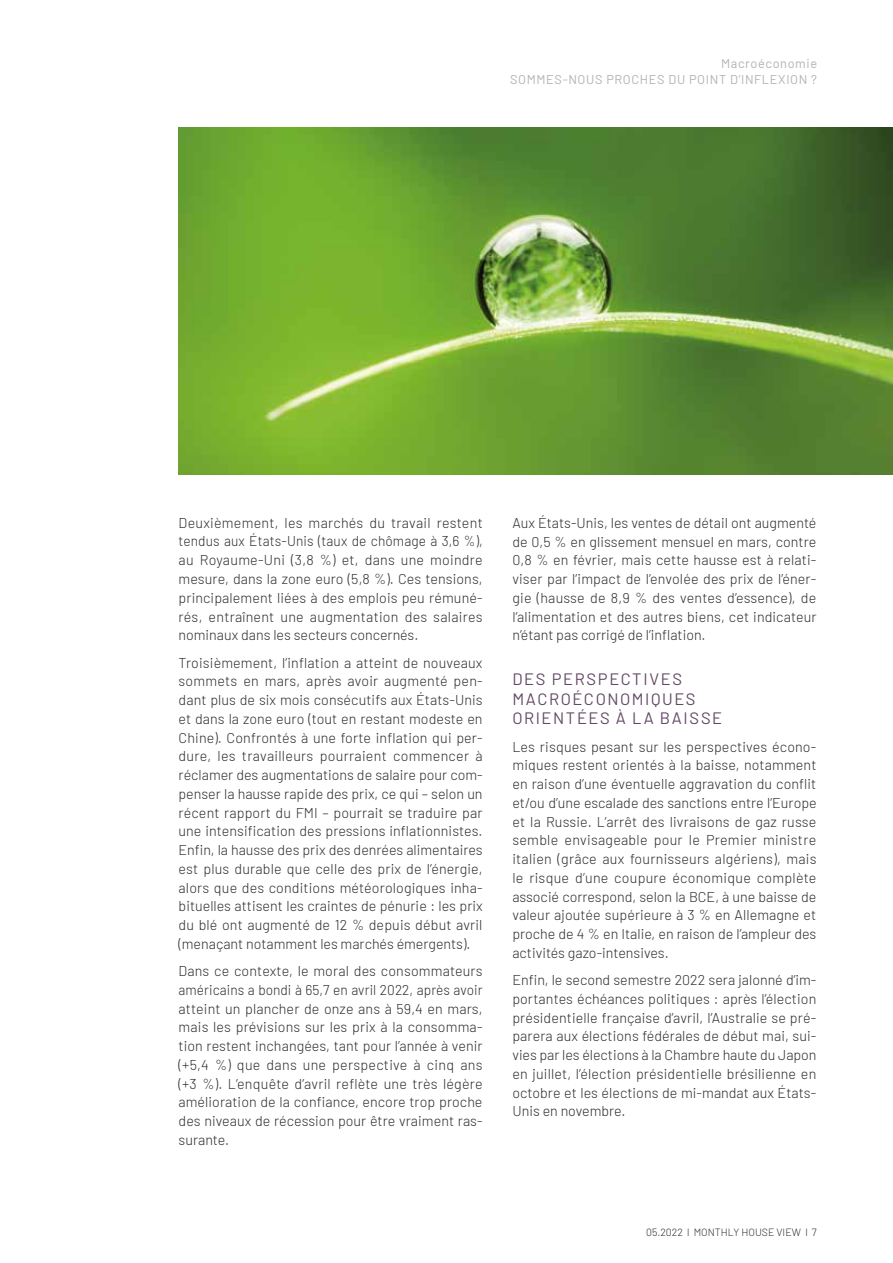
<style>
.page{position:relative;width:893px;height:1263px;background:#fff}
.page>*{position:absolute;margin:0;border:0;box-sizing:border-box;transform-origin:0 0}
.t1{font:16.5px/19.5px "Barlow";letter-spacing:.1em;color:#624865}
.t2{font:300 14.25px/18.8px "Barlow";color:#2a2c30;text-align:justify}
.t3{font:12.75px/16.5px "Barlow";letter-spacing:.05em;color:#b3b2b2;text-align:right}
.t4{font:300 10.5px "Barlow";color:#2a2c30}
</style>
<div class="page">
<img style="left:178px;top:128px;width:715px;height:346px">
<p class="t3" style="left:510px;top:54px;width:309px">Macroéconomie<br>SOMMES-NOUS PROCHES DU POINT D’INFLEXION ?</p>
<p class="t2" style="left:179px;top:512px;width:306px">Deuxièmement, les marchés du travail restent tendus aux États-Unis (taux de chômage à 3,6 %), au Royaume-Uni (3,8 %) et, dans une moindre mesure, dans la zone euro (5,8 %). Ces tensions, principalement liées à des emplois peu rémuné&shy;rés, entraînent une augmentation des salaires nominaux dans les secteurs concernés.</p>
<p class="t2" style="left:179px;top:652px;width:306px">Troisièmement, l’inflation a atteint de nouveaux sommets en mars, après avoir augmenté pen&shy;dant plus de six mois consécutifs aux États-Unis et dans la zone euro (tout en restant modeste en Chine). Confrontés à une forte inflation qui per&shy;dure, les travailleurs pourraient commencer à réclamer des augmentations de salaire pour com&shy;penser la hausse rapide des prix, ce qui – selon un récent rapport du FMI – pourrait se traduire par une intensification des pressions inflationnistes.<br>Enfin, la hausse des prix des denrées alimentaires est plus durable que celle des prix de l’énergie, alors que des conditions météorologiques inha&shy;bituelles attisent les craintes de pénurie : les prix du blé ont augmenté de 12 % depuis début avril (menaçant notamment les marchés émergents).</p>
<p class="t2" style="left:179px;top:960px;width:306px">Dans ce contexte, le moral des consommateurs américains a bondi à 65,7 en avril 2022, après avoir atteint un plancher de onze ans à 59,4 en mars, mais les prévisions sur les prix à la consomma&shy;tion restent inchangées, tant pour l’année à venir (+5,4 %) que dans une perspective à cinq ans (+3 %). L’enquête d’avril reflète une très légère amélioration de la confiance, encore trop proche des niveaux de récession pour être vraiment ras&shy;surante.</p>
<p class="t2" style="left:512px;top:512px;width:306px">Aux États-Unis, les ventes de détail ont augmenté de 0,5 % en glissement mensuel en mars, contre 0,8 % en février, mais cette hausse est à relati&shy;viser par l’impact de l’envolée des prix de l’éner&shy;gie (hausse de 8,9 % des ventes d’essence), de l’alimentation et des autres biens, cet indicateur n’étant pas corrigé de l’inflation.</p>
<p class="t1" style="left:512px;top:668px;width:211px">DES PERSPECTIVES<br>MACROÉCONOMIQUES<br>ORIENTÉES À LA BAISSE</p>
<p class="t2" style="left:512px;top:736px;width:306px">Les risques pesant sur les perspectives écono&shy;miques restent orientés à la baisse, notamment en raison d’une éventuelle aggravation du conflit et/ou d’une escalade des sanctions entre l’Europe et la Russie. L’arrêt des livraisons de gaz russe semble envisageable pour le Premier ministre italien (grâce aux fournisseurs algériens), mais le risque d’une coupure économique complète associé correspond, selon la BCE, à une baisse de valeur ajoutée supérieure à 3 % en Allemagne et proche de 4 % en Italie, en raison de l’ampleur des activités gazo-intensives.</p>
<p class="t2" style="left:512px;top:969px;width:306px">Enfin, le second semestre 2022 sera jalonné d’im&shy;portantes échéances politiques : après l’élection présidentielle française d’avril, l’Australie se pré&shy;parera aux élections fédérales de début mai, sui&shy;vies par les élections à la Chambre haute du Japon en juillet, l’élection présidentielle brésilienne en octobre et les élections de mi-mandat aux États-Unis en novembre.</p>
<p class="t4" style="left:646px;top:1225px;width:172px">05.2022 l MONTHLY HOUSE VIEW l 7</p>
</div>
